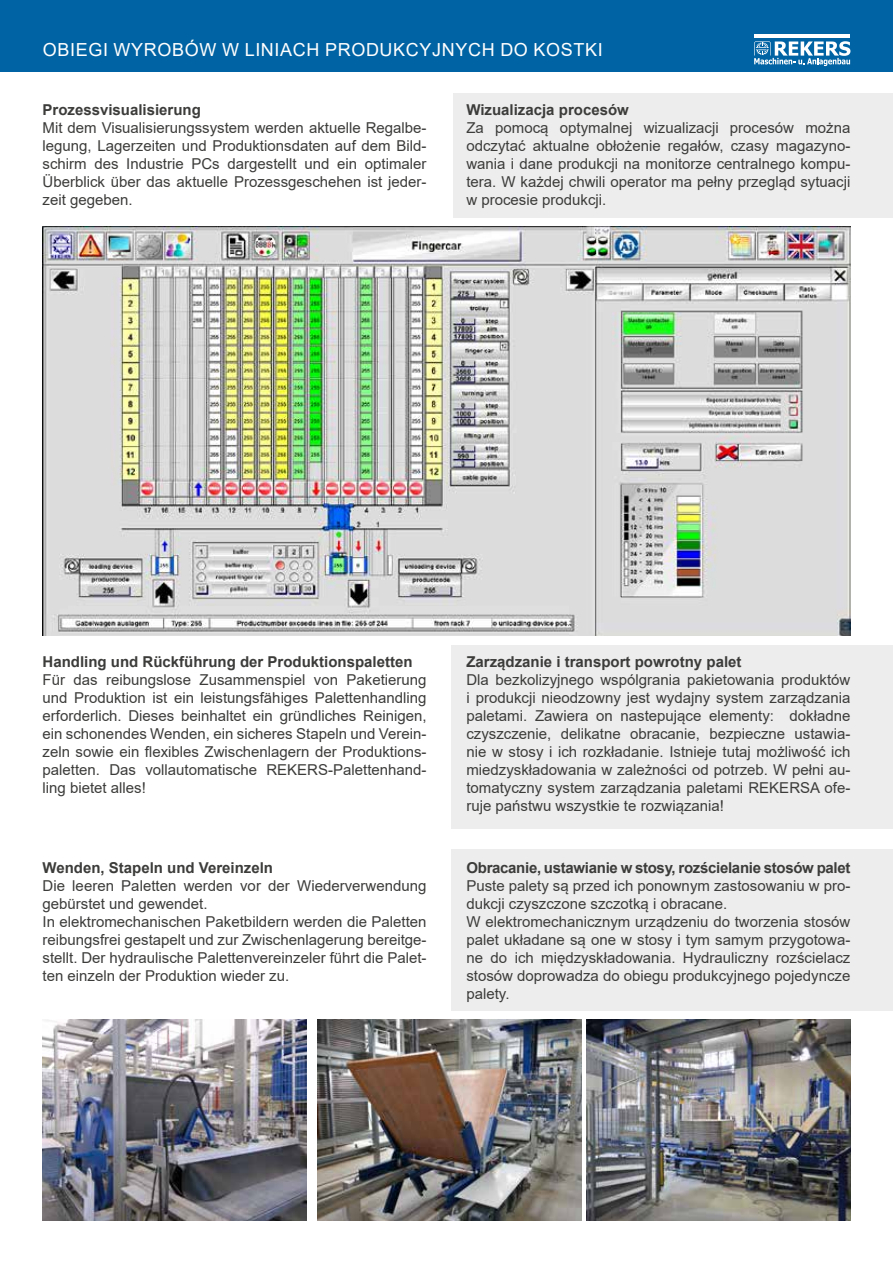
<style>
.page{position:relative;width:893px;height:1263px;background:#fff}
.page>*{position:absolute;margin:0;border:0;box-sizing:border-box;transform-origin:0 0}
.t1{font:18px "Arial";letter-spacing:.035em;color:#fff}
.t2{font:15px/18px "Arial";color:#3c3c3b;text-align:justify}
.t3{font:700 15px "Arial";color:#3c3c3b}
.t4{font:700 15px "Arial";letter-spacing:-.02em;color:#3c3c3b}
</style>
<div class="page">
<div style="left:0;top:0;width:893px;height:71px;background:#0063a3"></div>
<svg style="left:754px;top:41px;width:96px;height:25px"></svg>
<hr style="left:754px;top:34px;width:96px;height:4px;background:#fff">
<div style="left:454px;top:93px;width:439px;height:124px;background:#ededed"></div>
<img style="left:43px;top:226px;width:807px;height:410px">
<div style="left:452px;top:645px;width:441px;height:183px;background:#ededed"></div>
<div style="left:452px;top:849px;width:441px;height:161px;background:#ededed"></div>
<img style="left:43px;top:1019px;width:263px;height:201px">
<img style="left:318px;top:1019px;width:264px;height:201px">
<img style="left:587px;top:1019px;width:263px;height:201px">
<p class="t1" style="left:43px;top:37px;width:561px">OBIEGI WYROBÓW W LINIACH PRODUKCYJNYCH DO KOSTKI</p>
<p class="t3" style="left:43px;top:99px;width:160px">Prozessvisualisierung</p>
<p class="t2" style="left:43px;top:118px;width:386px">Mit dem Visualisierungssystem werden aktuelle Regalbe&shy;legung, Lagerzeiten und Produktionsdaten auf dem Bild&shy;schirm des Industrie PCs dargestellt und ein optimaler Überblick über das aktuelle Prozessgeschehen ist jeder&shy;zeit gegeben.</p>
<p class="t3" style="left:466px;top:99px;width:164px">Wizualizacja procesów</p>
<p class="t2" style="left:466px;top:118px;width:385px">Za pomocą optymalnej wizualizacji procesów można odczytać aktualne obłożenie regałów, czasy magazyno&shy;wania i dane produkcji na monitorze centralnego kompu&shy;tera. W każdej chwili operator ma pełny przegląd sytuacji w procesie produkcji.</p>
<p class="t3" style="left:43px;top:651px;width:372px">Handling und Rückführung der Produktionspaletten</p>
<p class="t2" style="left:43px;top:670px;width:385px">Für das reibungslose Zusammenspiel von Paketierung und Produktion ist ein leistungsfähiges Palettenhandling erforderlich. Dieses beinhaltet ein gründliches Reinigen, ein schonendes Wenden, ein sicheres Stapeln und Verein&shy;zeln sowie ein flexibles Zwischenlagern der Produktions&shy;paletten. Das vollautomatische REKERS-Palettenhand&shy;ling bietet alles!</p>
<p class="t3" style="left:43px;top:857px;width:232px">Wenden, Stapeln und Vereinzeln</p>
<p class="t2" style="left:43px;top:876px;width:385px;text-align:left">Die leeren Paletten werden vor der Wiederverwendung gebürstet und gewendet.<br>In elektromechanischen Paketbildern werden die Paletten reibungsfrei gestapelt und zur Zwischenlagerung bereitge&shy;stellt. Der hydraulische Palettenvereinzeler führt die Palet&shy;ten einzeln der Produktion wieder zu.</p>
<p class="t3" style="left:466px;top:651px;width:277px">Zarządzanie i transport powrotny palet</p>
<p class="t2" style="left:466px;top:670px;width:386px">Dla bezkolizyjnego wspólgrania pakietowania produktów i produkcji nieodzowny jest wydajny system zarządzania paletami. Zawiera on nastepujące elementy: dokładne czyszczenie, delikatne obracanie, bezpieczne ustawia&shy;nie w stosy i ich rozkładanie. Istnieje tutaj możliwość ich miedzyskładowania w zależności od potrzeb. W pełni au&shy;tomatyczny system zarządzania paletami REKERSA ofe&shy;ruje państwu wszystkie te rozwiązania!</p>
<p class="t4" style="left:466px;top:857px;width:386px">Obracanie, ustawianie w stosy, rozścielanie stosów palet</p>
<p class="t2" style="left:466px;top:876px;width:385px;text-align:left">Puste palety są przed ich ponownym zastosowaniu w pro&shy;dukcji czyszczone szczotką i obracane.<br>W elektromechanicznym urządzeniu do tworzenia stosów palet układane są one w stosy i tym samym przygotowa&shy;ne do ich międzyskładowania. Hydrauliczny rozścielacz stosów doprowadza do obiegu produkcyjnego pojedyncze palety.</p>
</div>
